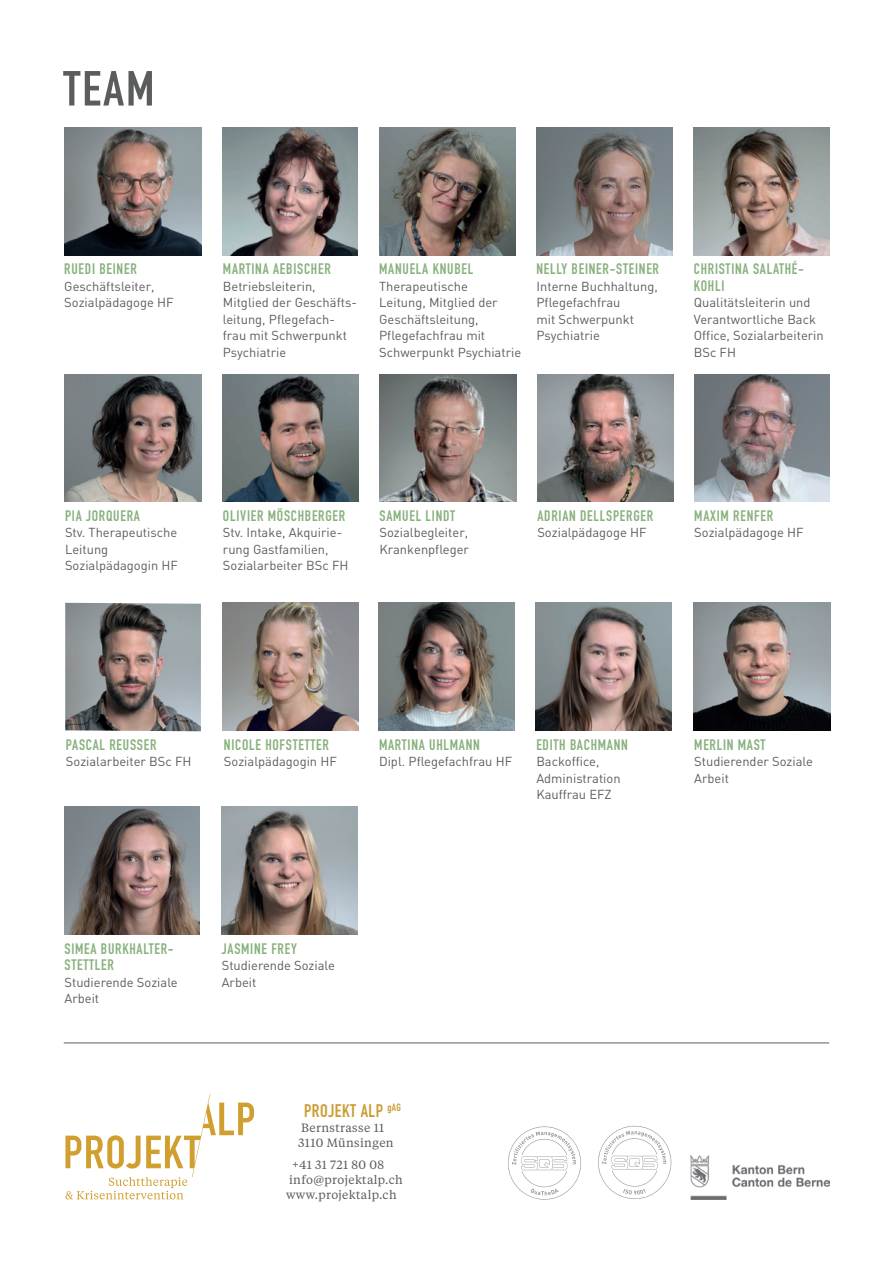
<style>
.page{position:relative;width:893px;height:1263px;background:#fff}
.page>*{position:absolute;margin:0;border:0;box-sizing:border-box;transform-origin:0 0}
.t1{font:700 48.45px "DIN Condensed";color:#5b5d5c;scale:1.05 1}
.t2{font:700 18px "DIN Condensed";letter-spacing:.03em;color:#ca9d32}
.t3{font:700 15px/16.5px "DIN Condensed";letter-spacing:.05em;color:#88b17e}
.t4{font:12.9px/16.5px "DIN";color:#5b5d5c}
.t5{font:12px/15px "Tiempos Text";letter-spacing:.03em;color:#5b5d5c}
</style>
<div class="page">
<img style="left:64px;top:807px;width:136px;height:127px">
<img style="left:221px;top:807px;width:136px;height:127px">
<img style="left:65px;top:128px;width:137px;height:127px">
<img style="left:222px;top:128px;width:135px;height:127px">
<img style="left:379px;top:128px;width:137px;height:127px">
<img style="left:537px;top:128px;width:136px;height:127px">
<img style="left:380px;top:374px;width:137px;height:128px">
<img style="left:694px;top:374px;width:135px;height:128px">
<img style="left:378px;top:603px;width:137px;height:127px">
<img style="left:223px;top:603px;width:135px;height:127px">
<img style="left:65px;top:603px;width:136px;height:128px">
<img style="left:535px;top:603px;width:137px;height:127px">
<img style="left:65px;top:374px;width:137px;height:128px">
<img style="left:694px;top:128px;width:136px;height:127px">
<img style="left:537px;top:374px;width:136px;height:128px">
<img style="left:222px;top:374px;width:136px;height:128px">
<svg style="left:65px;top:1094px;width:189px;height:105px"></svg>
<hr style="left:64px;top:1043px;width:765px;height:1px;background:#5b5d5c">
<svg style="left:508px;top:1126px;width:73px;height:74px"></svg>
<svg style="left:598px;top:1126px;width:73px;height:73px"></svg>
<img style="left:690px;top:1156px;width:139px;height:43px">
<img style="left:693px;top:603px;width:137px;height:127px">
<h1 class="t1" style="left:63px;top:56px;width:88px">TEAM</h1>
<p class="t3" style="left:64px;top:261px;width:74px">RUEDI BEINER</p>
<p class="t4" style="left:64px;top:278px;width:111px">Geschäftsleiter,<br>Sozialpädagoge HF</p>
<p class="t3" style="left:223px;top:261px;width:109px">MARTINA AEBISCHER</p>
<p class="t4" style="left:223px;top:278px;width:135px">Betriebsleiterin,<br>Mitglied der Geschäfts&shy;leitung, Pflegefach&shy;frau mit Schwerpunkt<br>Psychiatrie</p>
<p class="t3" style="left:379px;top:261px;width:96px">MANUELA KNUBEL</p>
<p class="t4" style="left:379px;top:278px;width:144px">Therapeutische<br>Leitung, Mitglied der<br>Geschäfts leitung,<br>Pflegefachfrau mit<br>Schwerpunkt Psychiatrie</p>
<p class="t3" style="left:536px;top:261px;width:124px">NELLY BEINER-STEINER</p>
<p class="t4" style="left:536px;top:278px;width:123px">Interne Buchhaltung,<br>Pflegefachfrau<br>mit Schwerpunkt<br>Psychiatrie</p>
<p class="t3" style="left:694px;top:261px;width:112px">CHRISTINA SALATHÉ-<br>KOHLI</p>
<p class="t4" style="left:694px;top:294px;width:131px">Qualitätsleiterin und<br>Verantwortliche Back<br>Office, Sozialarbeiterin<br>BSc FH</p>
<p class="t3" style="left:65px;top:507px;width:76px">PIA JORQUERA</p>
<p class="t4" style="left:65px;top:524px;width:114px">Stv. Therapeutische<br>Leitung<br>Sozialpädagogin HF</p>
<p class="t3" style="left:223px;top:507px;width:124px">OLIVIER MÖSCHBERGER</p>
<p class="t4" style="left:223px;top:524px;width:127px">Stv. Intake, Akquirie&shy;rung Gastfamilien,<br>Sozialarbeiter BSc FH</p>
<p class="t3" style="left:379px;top:507px;width:77px">SAMUEL LINDT</p>
<p class="t4" style="left:379px;top:524px;width:91px">Sozialbegleiter,<br>Krankenpfleger</p>
<p class="t3" style="left:537px;top:507px;width:117px">ADRIAN DELLSPERGER</p>
<p class="t4" style="left:537px;top:524px;width:111px">Sozialpädagoge HF</p>
<p class="t3" style="left:694px;top:507px;width:80px">MAXIM RENFER</p>
<p class="t4" style="left:694px;top:524px;width:111px">Sozialpädagoge HF</p>
<p class="t3" style="left:66px;top:736px;width:92px">PASCAL REUSSER</p>
<p class="t4" style="left:66px;top:753px;width:127px">Sozialarbeiter BSc FH</p>
<p class="t3" style="left:224px;top:736px;width:106px">NICOLE HOFSTETTER</p>
<p class="t4" style="left:224px;top:753px;width:114px">Sozialpädagogin HF</p>
<p class="t3" style="left:379px;top:736px;width:102px">MARTINA UHLMANN</p>
<p class="t4" style="left:379px;top:753px;width:135px">Dipl. Pflegefachfrau HF</p>
<p class="t3" style="left:536px;top:736px;width:93px">EDITH BACHMANN</p>
<p class="t4" style="left:536px;top:753px;width:86px">Backoffice,<br>Administration<br>Kauffrau EFZ</p>
<p class="t3" style="left:64px;top:940px;width:111px">SIMEA BURKHALTER-<br>STETTLER</p>
<p class="t4" style="left:64px;top:973px;width:115px">Studierende Soziale<br>Arbeit</p>
<p class="t3" style="left:222px;top:940px;width:77px">JASMINE FREY</p>
<p class="t4" style="left:222px;top:957px;width:115px">Studierende Soziale<br>Arbeit</p>
<h2 class="t2" style="left:304px;top:1098px;width:98px">PROJEKT ALP <sup>gAG</sup></h2>
<p class="t5" style="left:298px;top:1119px;width:97px">Bernstrasse 11<br>3110 Münsingen</p>
<p class="t5" style="left:286px;top:1157px;width:118px;text-indent:6px">+41 31 721 80 08 info@projektalp.ch www.projektalp.ch</p>
<p class="t3" style="left:694px;top:736px;width:73px">MERLIN MAST</p>
<p class="t4" style="left:694px;top:753px;width:120px">Studierender Soziale<br>Arbeit</p>
</div>
